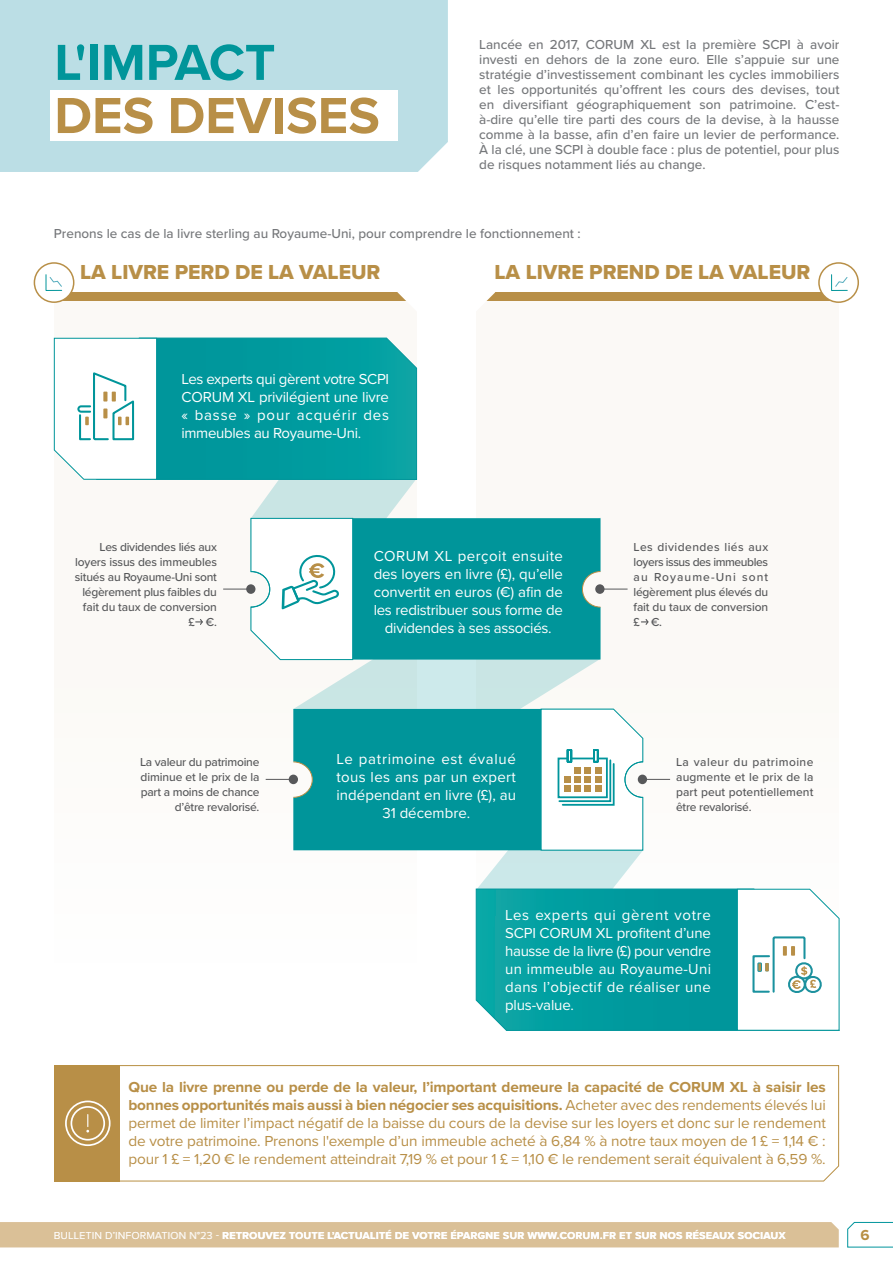
<style>
.page{position:relative;width:893px;height:1263px;background:#fff}
.page>*{position:absolute;margin:0;border:0;box-sizing:border-box;transform-origin:0 0}
.t1{font:700 52.5px "Proxima Nova";color:#b88f47}
.t2{font:700 52.5px "Proxima Nova";color:#00959a}
.t3{font:21px "Proxima Nova Extrabld";color:#b88f47}
.t4{font:15px/18px "Proxima Nova";letter-spacing:-.01em;color:#b88f47;text-align:justify}
.t5{font:15px/18px "Proxima Nova";color:#fff;text-align:justify}
.t6{font:15px/18px "Proxima Nova";letter-spacing:.025em;color:#fff;text-align:center}
.t7{font:700 15px "Proxima Nova";color:#b88f43}
.t8{font:500 13.5px/15px "Proxima Nova";color:#76787b;text-align:justify}
.t9{font:500 12px/15px "Proxima Nova";letter-spacing:-.02em;color:#57585a;text-align:right}
.t10{font:700 10.5px "Proxima Nova";letter-spacing:.03em;color:#fff}
.s1{font-weight:700}
.s2{font-weight:300}
</style>
<div class="page">
<div style="left:0;top:1222px;width:839px;height:25px;background:#dac097"></div>
<svg style="left:847px;top:1221px;width:46px;height:27px"></svg>
<div style="left:476px;top:300px;width:363px;height:817px;background:#fbf9f6"></div>
<div style="left:54px;top:300px;width:362px;height:817px;background:#fdfcfa"></div>
<svg style="left:293px;top:659px;width:307px;height:50px;fill:#c9e6e4"></svg>
<svg style="left:251px;top:480px;width:165px;height:38px;fill:#c9e5e4"></svg>
<svg style="left:476px;top:850px;width:167px;height:39px;fill:#cbe8e9"></svg>
<svg style="left:54px;top:1065px;width:785px;height:117px"></svg>
<svg style="left:641px;top:619px;width:8px;height:6px"></svg>
<svg style="left:157px;top:338px;width:260px;height:142px;background:#049c9f"></svg>
<svg style="left:476px;top:889px;width:363px;height:142px;background:#069da0"></svg>
<div style="left:293px;top:709px;width:248px;height:141px;background:#00959a"></div>
<div style="left:353px;top:518px;width:247px;height:141px;background:#00959a"></div>
<div style="left:54px;top:292px;width:362px;height:9px;background:#b88f47"></div>
<svg style="left:54px;top:338px;width:103px;height:142px"></svg>
<svg style="left:737px;top:889px;width:102px;height:141px"></svg>
<svg style="left:196px;top:619px;width:7px;height:6px"></svg>
<svg style="left:266px;top:761px;width:47px;height:37px"></svg>
<svg style="left:223px;top:518px;width:130px;height:142px"></svg>
<svg style="left:541px;top:709px;width:129px;height:141px"></svg>
<svg style="left:582px;top:571px;width:46px;height:37px"></svg>
<div style="left:476px;top:292px;width:363px;height:9px;background:#b88f47"></div>
<div style="left:34px;top:263px;width:40px;height:39px;background:#fff;border-radius:50%"></div>
<div style="left:34px;top:262px;width:40px;height:41px;border:2px solid #b88f47;border-radius:50%"></div>
<div style="left:819px;top:263px;width:39px;height:39px;background:#fff;border-radius:50%"></div>
<div style="left:818px;top:262px;width:41px;height:41px;border:2px solid #b88f47;border-radius:50%"></div>
<svg style="left:45px;top:274px;width:18px;height:17px"></svg>
<svg style="left:831px;top:274px;width:17px;height:17px"></svg>
<div style="left:65px;top:1100px;width:46px;height:46px;border:2px solid #fff;border-radius:50%"></div>
<div style="left:71px;top:1106px;width:34px;height:34px;border:2px solid #fff;border-radius:50%"></div>
<svg style="left:86px;top:1114px;width:3px;height:18px"></svg>
<svg style="left:397px;top:292px;width:98px;height:9px"></svg>
<div style="left:0;top:0;width:448px;height:172px;background:#bbdee5"></div>
<div style="left:50px;top:91px;width:347px;height:50px;background:#fff"></div>
<h1 class="t2" style="left:54px;top:23px;width:223px">L'IMPACT</h1>
<h1 class="t1" style="left:54px;top:76px;width:327px">DES DEVISES</h1>
<p class="t8" style="left:479px;top:37px;width:362px">Lancée en 2017, CORUM XL est la première SCPI à avoir investi en dehors de la zone euro. Elle s’appuie sur une stratégie d’investissement combinant les cycles immobiliers et les opportunités qu’offrent les cours des devises, tout en diversifiant géographiquement son patrimoine. C’est&shy;à-dire qu’elle tire parti des cours de la devise, à la hausse comme à la basse, afin d’en faire un levier de performance.<br>À la clé, une SCPI à double face : plus de potentiel, pour plus de risques notamment liés au change.</p>
<p class="t8" style="left:54px;top:225px;width:528px">Prenons le cas de la livre sterling au Royaume-Uni, pour comprendre le fonctionnement :</p>
<h2 class="t3" style="left:80px;top:256px;width:302px">LA LIVRE PERD DE LA VALEUR</h2>
<p class="t5" style="left:181px;top:369px;width:209px">Les experts qui gèrent votre SCPI CORUM XL privilégient une livre « basse » pour acquérir des immeubles au Royaume-Uni.</p>
<h2 class="t3" style="left:495px;top:256px;width:317px">LA LIVRE PREND DE LA VALEUR</h2>
<p class="t9" style="left:75px;top:539px;width:144px">Les dividendes liés aux loyers issus des immeubles situés au Royaume-Uni sont légèrement plus faibles du fait du taux de conversion £ €.</p>
<p class="t9" style="left:634px;top:539px;width:136px;text-align:justify">Les dividendes liés aux loyers issus des immeubles au Royaume-Uni sont légèrement plus élevés du fait du taux de conversion £ €.</p>
<p class="t5" style="left:374px;top:546px;width:191px;text-align:center">CORUM XL perçoit ensuite des loyers en livre (£), qu’elle convertit en euros (€) afin de les redistribuer sous forme de dividendes à ses associés.</p>
<p class="t6" style="left:336px;top:750px;width:181px">Le patrimoine est évalué tous les ans par un expert indépendant en livre (£), au<br>31 décembre.</p>
<p class="t9" style="left:140px;top:754px;width:121px">La valeur du patrimoine diminue et le prix de la part a moins de chance d’être revalorisé.</p>
<p class="t9" style="left:676px;top:754px;width:139px;text-align:justify">La valeur du patrimoine augmente et le prix de la part peut potentiellement être revalorisé.</p>
<p class="t5" style="left:505px;top:905px;width:208px">Les experts qui gèrent votre SCPI CORUM XL profitent d’une hausse de la livre (£) pour vendre un immeuble au Royaume-Uni dans l’objectif de réaliser une plus-value.</p>
<p class="t4" style="left:128px;top:1077px;width:699px"><span class="s1">Que la livre prenne ou perde de la valeur, l’important demeure la capacité de CORUM XL à saisir les bonnes opportunités mais aussi à bien négocier ses acquisitions.</span> Acheter avec des rendements élevés lui permet de limiter l’impact négatif de la baisse du cours de la devise sur les loyers et donc sur le rendement de votre patrimoine. Prenons l'exemple d’un immeuble acheté à 6,84 % à notre taux moyen de 1 £ = 1,14 € : pour 1 £ = 1,20 € le rendement atteindrait 7,19 % et pour 1 £ = 1,10 € le rendement serait équivalent à 6,59 %.</p>
<p class="t10" style="left:54px;top:1227px;width:733px"><span class="s2">BULLETIN D’INFORMATION N°23 -</span> RETROUVEZ TOUTE L’ACTUALITÉ DE VOTRE ÉPARGNE SUR WWW.CORUM.FR ET SUR NOS RÉSEAUX SOCIAUX</p>
<p class="t7" style="left:860px;top:1224px;width:11px">6</p>
</div>
